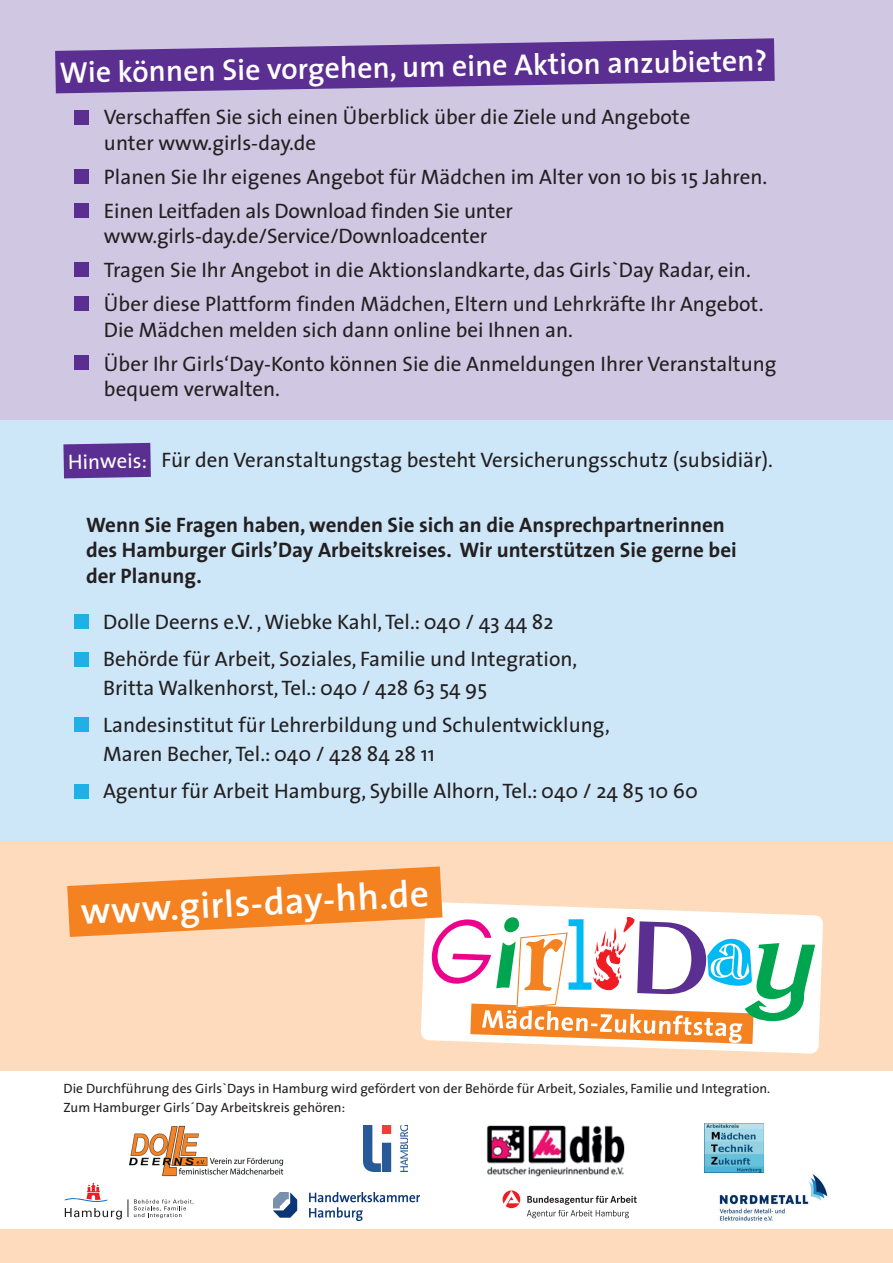
<style>
.page{position:relative;width:893px;height:1263px;background:#fff}
.page>*{position:absolute;margin:0;border:0;box-sizing:border-box;transform-origin:0 0}
.t1{font:600 37.5px "The Sans";color:#fff}
.t2{font:600 30px "The Sans";color:#fff}
.t3{font:21px/34px "The Sans";color:#231f20}
.t4{font:700 21px/25.5px "The Sans";color:#231f20}
.t5{font:21px "The Sans";color:#fff}
.t6{font:13.5px "The Sans";color:#231f20}
</style>
<div class="page">
<div style="left:0;top:842px;width:893px;height:421px;background:#fddbbc"></div>
<div style="left:0;top:0;width:893px;height:421px;background:#d0c7e2"></div>
<div style="left:0;top:421px;width:893px;height:421px;background:#cde7f8"></div>
<div style="left:0;top:1071px;width:893px;height:158px;background:#fff"></div>
<svg style="left:541px;top:915px;width:282px;height:139px;fill:#fefefe"></svg>
<svg style="left:55px;top:38px;width:720px;height:55px"></svg>
<svg style="left:63px;top:443px;width:88px;height:35px;background:#5f3595"></svg>
<div style="left:74px;top:110px;width:15px;height:14px;background:#5b2e91"></div>
<div style="left:74px;top:296px;width:15px;height:14px;background:#5b2e91"></div>
<div style="left:74px;top:262px;width:15px;height:14px;background:#5b2e91"></div>
<div style="left:74px;top:204px;width:15px;height:14px;background:#5b2e91"></div>
<div style="left:74px;top:169px;width:15px;height:14px;background:#5b2e91"></div>
<div style="left:74px;top:355px;width:15px;height:15px;background:#5b2e91"></div>
<div style="left:74px;top:614px;width:15px;height:15px;background:#1fb0e6"></div>
<div style="left:74px;top:784px;width:15px;height:15px;background:#1fb0e6"></div>
<div style="left:74px;top:718px;width:15px;height:14px;background:#1fb0e6"></div>
<div style="left:74px;top:653px;width:15px;height:14px;background:#1fb0e6"></div>
<img style="left:364px;top:1125px;width:43px;height:47px">
<img style="left:705px;top:1124px;width:58px;height:49px">
<img style="left:719px;top:1174px;width:109px;height:47px">
<svg style="left:67px;top:866px;width:748px;height:178px"></svg>
<svg style="left:527px;top:1196px;width:110px;height:22px"></svg>
<svg style="left:503px;top:1190px;width:17px;height:18px"></svg>
<img style="left:129px;top:1126px;width:155px;height:51px">
<img style="left:274px;top:1192px;width:146px;height:28px">
<svg style="left:128px;top:1199px;width:66px;height:19px"></svg>
<svg style="left:65px;top:1183px;width:57px;height:36px"></svg>
<img style="left:486px;top:1125px;width:139px;height:52px">
<h2 class="t2" style="left:59px;top:48px;width:709px;rotate:-1deg">Wie können Sie vorgehen, um eine Aktion anzubieten?</h2>
<p class="t3" style="left:104px;top:104px;width:588px;line-height:25.5px">Verschaffen Sie sich einen Überblick über die Ziele und Angebote unter www.girls-day.de</p>
<p class="t3" style="left:104px;top:159px;width:665px">Planen Sie Ihr eigenes Angebot für Mädchen im Alter von 10 bis 15 Jahren.<br>Einen Leitfaden als Download finden Sie unter</p>
<p class="t3" style="left:104px;top:218px;width:661px">www.girls-day.de/Service/Downloadcenter<br>Tragen Sie Ihr Angebot in die Aktionslandkarte, das Girls`Day Radar, ein.<br>Über diese Plattform finden Mädchen, Eltern und Lehrkräfte Ihr Angebot.</p>
<p class="t3" style="left:104px;top:312px;width:674px">Die Mädchen melden sich dann online bei Ihnen an.<br>Über Ihr Girls‘Day-Konto können Sie die Anmeldungen Ihrer Veranstaltung</p>
<p class="t3" style="left:104px;top:371px;width:178px">bequem verwalten.</p>
<p class="t5" style="left:68px;top:444px;width:81px;rotate:-1deg">Hinweis:</p>
<p class="t3" style="left:162px;top:442px;width:613px">Für den Veranstaltungstag besteht Versicherungsschutz (subsidiär).</p>
<p class="t4" style="left:86px;top:511px;width:652px">Wenn Sie Fragen haben, wenden Sie sich an die Ansprechpartnerinnen des Hamburger Girls’Day Arbeitskreises. Wir unterstützen Sie gerne bei der Planung.</p>
<p class="t3" style="left:103px;top:602px;width:476px;line-height:37.5px">Dolle Deerns e.V. , Wiebke Kahl, Tel.: 040 / 43 44 82<br>Behörde für Arbeit, Soziales, Familie und Integration,</p>
<p class="t3" style="left:103px;top:668px;width:508px;line-height:37.5px">Britta Walkenhorst, Tel.: 040 / 428 63 54 95<br>Landesinstitut für Lehrerbildung und Schulentwicklung,</p>
<p class="t3" style="left:103px;top:734px;width:596px;line-height:37.5px">Maren Becher, Tel.: 040 / 428 84 28 11<br>Agentur für Arbeit Hamburg, Sybille Alhorn, Tel.: 040 / 24 85 10 60</p>
<h1 class="t1" style="left:79px;top:880px;width:350px;rotate:-3deg">www.girls-day-hh.de</h1>
<p class="t6" style="left:64px;top:1077px;width:708px">Die Durchführung des Girls`Days in Hamburg wird gefördert von der Behörde für Arbeit, Soziales, Familie und Integration.</p>
<p class="t6" style="left:64px;top:1096px;width:283px">Zum Hamburger Girls´Day Arbeitskreis gehören:</p>
</div>
